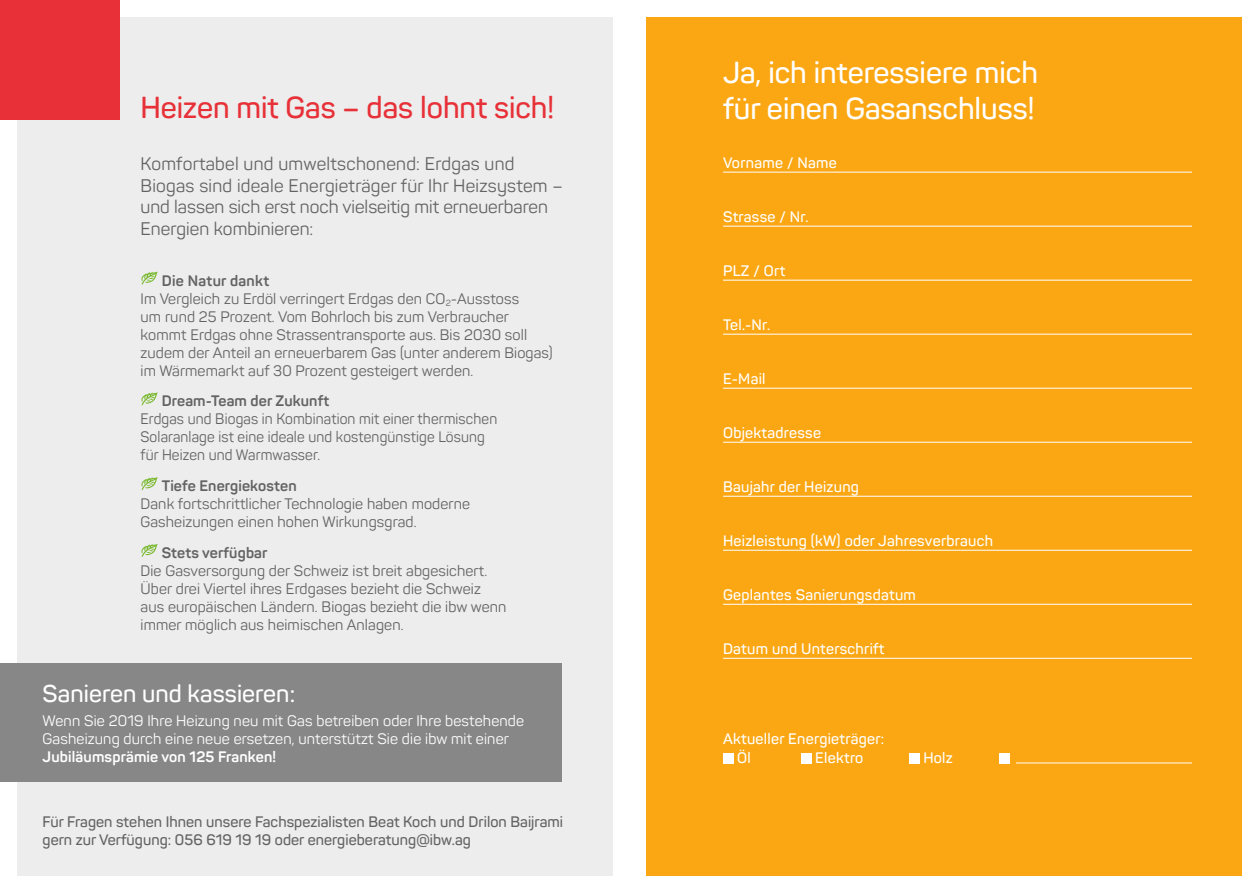
<style>
.page{position:relative;width:1259px;height:893px;background:#fff}
.page>*{position:absolute;margin:0;border:0;box-sizing:border-box;transform-origin:0 0}
.t1{font:600 30px/36px "Panton";color:#fff}
.t2{font:600 30px "Panton";color:#e73037}
.t3{font:600 24px "Panton";letter-spacing:.005em;color:#fff}
.t4{font:18px/21.5px "Panton";letter-spacing:.01em;color:#646363}
.t5{font:15px/18px "Panton";letter-spacing:.01em;color:#646363}
.t6{font:600 15px/19.5px "Panton";letter-spacing:.02em;color:#fff}
.t7{font:600 15px/18px "Panton";letter-spacing:.005em;color:#646363}
.t8{font:15px/18px "Panton";letter-spacing:.005em;color:#fff}
.t9{font:15px/18px "Panton";letter-spacing:.01em;color:#646363;scale:.96 1}
.t10{font:700 15px "Panton";letter-spacing:.01em;color:#646363}
.t11{font:700 15px "Panton";letter-spacing:.005em;color:#fff}
.s1{font-weight:700}
</style>
<div class="page">
<div style="left:646px;top:17px;width:596px;height:859px;background:#fba713"></div>
<div style="left:17px;top:17px;width:595px;height:859px;background:#ededed"></div>
<div style="left:0;top:0;width:119px;height:119px;background:#e73037"></div>
<hr style="left:723px;top:172px;width:469px;height:1px;background:#fff">
<hr style="left:723px;top:226px;width:469px;height:1px;background:#fff">
<hr style="left:723px;top:280px;width:469px;height:1px;background:#fff">
<hr style="left:723px;top:334px;width:469px;height:1px;background:#fff">
<hr style="left:723px;top:388px;width:469px;height:1px;background:#fff">
<hr style="left:723px;top:442px;width:469px;height:1px;background:#fff">
<hr style="left:723px;top:496px;width:469px;height:1px;background:#fff">
<hr style="left:723px;top:550px;width:469px;height:1px;background:#fff">
<hr style="left:723px;top:604px;width:469px;height:1px;background:#fff">
<hr style="left:723px;top:658px;width:469px;height:1px;background:#fff">
<div style="left:723px;top:753px;width:10px;height:10px;background:#fff"></div>
<div style="left:801px;top:753px;width:10px;height:10px;background:#fff"></div>
<div style="left:909px;top:753px;width:10px;height:10px;background:#fff"></div>
<div style="left:999px;top:753px;width:10px;height:10px;background:#fff"></div>
<hr style="left:1016px;top:763px;width:176px;height:1px;background:#fff">
<svg style="left:141px;top:272px;width:17px;height:13px"></svg>
<svg style="left:141px;top:392px;width:17px;height:13px"></svg>
<svg style="left:141px;top:477px;width:17px;height:13px"></svg>
<svg style="left:141px;top:544px;width:17px;height:13px"></svg>
<div style="left:0;top:663px;width:561px;height:118px;background:#878787"></div>
<h1 class="t2" style="left:140px;top:89px;width:415px">Heizen mit Gas – das lohnt sich!</h1>
<p class="t4" style="left:140px;top:153px;width:424px">Komfortabel und umweltschonend: Erdgas und Biogas sind ideale Energieträger für Ihr Heizsystem – und lassen sich erst noch vielseitig mit erneuerbaren Energien kombinieren:</p>
<p class="t5" style="left:140px;top:271px;width:414px;text-indent:21px"><span class="s1">Die Natur dankt<br></span>Im Vergleich zu Erdöl verringert Erdgas den CO<sub>2</sub>-Ausstoss<br>um rund 25 Prozent. Vom Bohrloch bis zum Verbraucher kommt Erdgas ohne Strassentransporte aus. Bis 2030 soll zudem der Anteil an erneuerbarem Gas (unter anderem Biogas) im Wärmemarkt auf 30 Prozent gesteigert werden.</p>
<p class="t10" style="left:162px;top:392px;width:169px">Dream-Team der Zukunft</p>
<p class="t9" style="left:140px;top:410px;width:373px">Erdgas und Biogas in Kombination mit einer thermischen<br>Solaranlage ist eine ideale und kostengünstige Lösung für Heizen und Warmwasser.</p>
<p class="t10" style="left:162px;top:477px;width:136px">Tiefe Energiekosten</p>
<p class="t5" style="left:140px;top:495px;width:331px">Dank fortschrittlicher Technologie haben moderne<br>Gasheizungen einen hohen Wirkungsgrad.</p>
<p class="t10" style="left:162px;top:543px;width:107px">Stets verfügbar</p>
<p class="t5" style="left:140px;top:562px;width:367px">Die Gasversorgung der Schweiz ist breit abgesichert.<br>Über drei Viertel ihres Erdgases bezieht die Schweiz aus europäischen Ländern. Biogas bezieht die ibw wenn immer möglich aus heimischen Anlagen.</p>
<h2 class="t3" style="left:43px;top:678px;width:254px">Sanieren und kassieren:</h2>
<p class="t8" style="left:43px;top:711px;width:483px">Wenn Sie 2019 Ihre Heizung neu mit Gas betreiben oder Ihre bestehende<br>Gasheizung durch eine neue ersetzen, unterstützt Sie die ibw mit einer</p>
<p class="t11" style="left:43px;top:747px;width:235px">Jubiläumsprämie von 125 Franken!</p>
<p class="t7" style="left:43px;top:812px;width:522px">Für Fragen stehen Ihnen unsere Fachspezialisten Beat Koch und Drilon Baijrami gern zur Verfügung: 056 619 19 19 oder energieberatung@ibw.ag</p>
<h1 class="t1" style="left:723px;top:54px;width:316px">Ja, ich interessiere mich für einen Gasanschluss!</h1>
<p class="t6" style="left:723px;top:152px;width:115px">Vorname / Name</p>
<p class="t6" style="left:723px;top:206px;width:87px">Strasse / Nr.</p>
<p class="t6" style="left:723px;top:260px;width:64px">PLZ / Ort</p>
<p class="t6" style="left:723px;top:315px;width:49px">Tel.-Nr.</p>
<p class="t6" style="left:723px;top:369px;width:44px">E-Mail</p>
<p class="t6" style="left:723px;top:423px;width:99px">Objektadresse</p>
<p class="t6" style="left:723px;top:477px;width:137px">Baujahr der Heizung</p>
<p class="t6" style="left:723px;top:531px;width:271px">Heizleistung (kW) oder Jahresverbrauch</p>
<p class="t6" style="left:723px;top:585px;width:194px">Geplantes Sanierungsdatum</p>
<p class="t6" style="left:723px;top:639px;width:163px">Datum und Unterschrift</p>
<p class="t6" style="left:737px;top:729px;width:148px;text-indent:-14px">Aktueller Energieträger:<br>Öl</p>
<p class="t6" style="left:815px;top:748px;width:50px">Elektro</p>
<p class="t6" style="left:923px;top:748px;width:31px">Holz</p>
</div>
